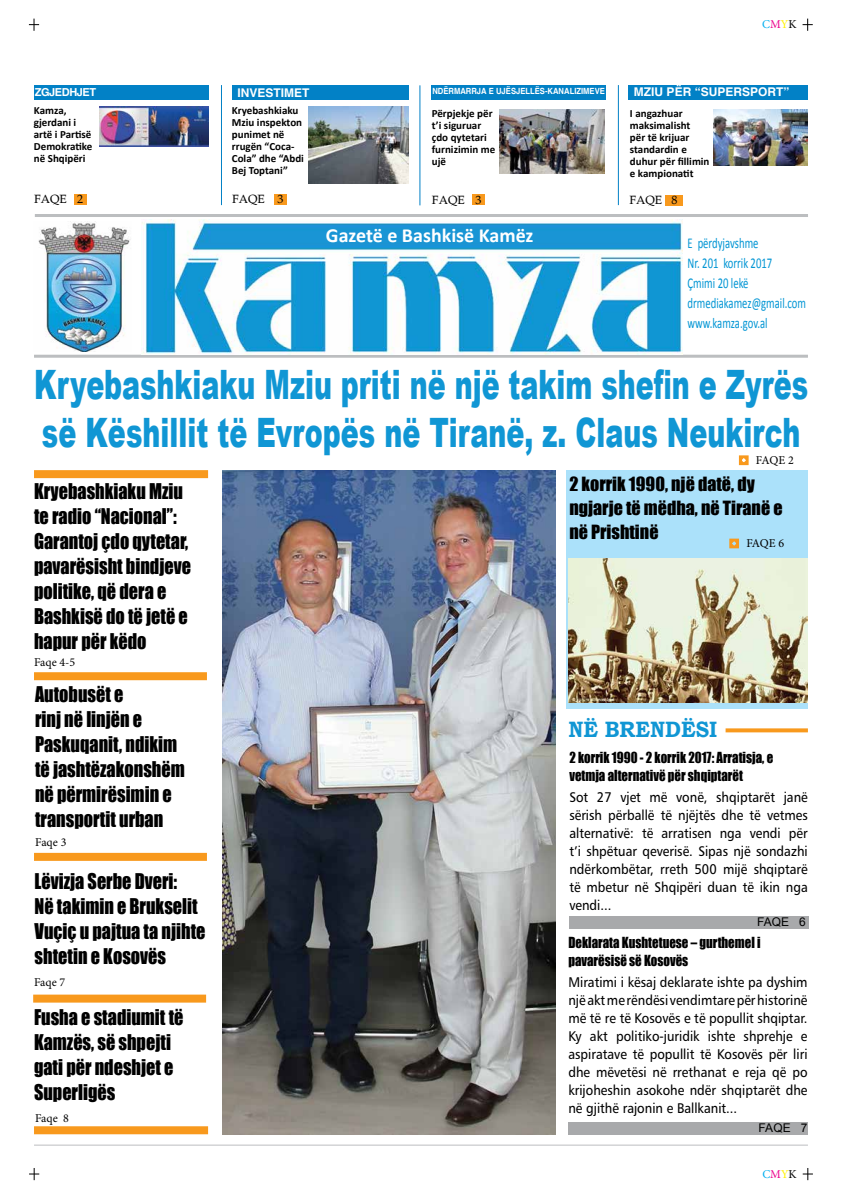
<style>
.page{position:relative;width:842px;height:1191px;background:#fff}
.page>*{position:absolute;margin:0;border:0;box-sizing:border-box;transform-origin:0 0}
.t1{font:900 40.5px/48px "Arial";color:#1096d4;scale:.67 1}
.t2{font:700 22.2px "Bookman Old Style";color:#1096d4;scale:.91 1}
.t3{font:700 20px "Calibri";color:#fff}
.t4{font:19.9px/25px "Impact";color:#000;scale:.91 1}
.t5{font:18px/24px "Impact";color:#000}
.t6{font:15px/20.1px "Calibri";color:#0095d4;scale:.71 1}
.t7{font:14px/18px "Humana 777";color:#000;text-align:justify;scale:.91 1}
.t8{font:14px/18px "Impact";color:#000;scale:.91 1}
.t9{font:12px "Minion Pro";color:#000}
.t10{font:700 12px "Helvetica";color:#fff}
.t11{font:12px "Palatino";color:#000}
.t12{font:12px "Arial";color:#000}
.t13{font:12px "Minion Pro";color:#00aeef}
.t14{font:700 11px/12px "Calibri";color:#000}
.t15{font:700 11px "Helvetica";letter-spacing:-.04em;color:#fff}
.t16{font:700 8.5px "Helvetica";color:#fff;scale:.9 1}
.s1{color:#ec008c}
.s2{color:#fff200}
.s3{color:#000}
</style>
<div class="page">
<hr style="left:34px;top:1144px;width:774px;height:1px;background:#bcbec0">
<div style="left:566px;top:470px;width:242px;height:239px;background:#abe1fa"></div>
<div style="left:34px;top:85px;width:174px;height:15px;background:#0281c6"></div>
<div style="left:232px;top:85px;width:177px;height:15px;background:#0281c6"></div>
<div style="left:432px;top:85px;width:174px;height:15px;background:#0281c6"></div>
<div style="left:629px;top:85px;width:179px;height:15px;background:#0281c6"></div>
<hr style="left:221px;top:85px;width:1px;height:120px;background:#0281c6">
<hr style="left:419px;top:85px;width:1px;height:120px;background:#0281c6">
<hr style="left:618px;top:85px;width:1px;height:120px;background:#0281c6">
<hr style="left:34px;top:355px;width:774px;height:3px;background:#bcbec0">
<div style="left:34px;top:470px;width:174px;height:8px;background:#f8991d"></div>
<div style="left:74px;top:194px;width:12px;height:10px;background:#f8991d"></div>
<div style="left:274px;top:194px;width:13px;height:11px;background:#f8991d"></div>
<div style="left:472px;top:195px;width:13px;height:10px;background:#f8991d"></div>
<div style="left:666px;top:195px;width:17px;height:11px;background:#f8991d"></div>
<hr style="left:35px;top:214px;width:773px;height:3px;background:#bcbec0">
<img style="left:38px;top:221px;width:93px;height:131px">
<img style="left:141px;top:220px;width:541px;height:134px">
<div style="left:34px;top:672px;width:173px;height:8px;background:#f8991d"></div>
<svg style="left:725px;top:728px;width:83px;height:4px"></svg>
<div style="left:34px;top:853px;width:173px;height:8px;background:#f8991d"></div>
<div style="left:33px;top:994px;width:173px;height:8px;background:#f8991d"></div>
<div style="left:34px;top:1126px;width:174px;height:8px;background:#f8991d"></div>
<div style="left:739px;top:455px;width:10px;height:10px;border:8px solid #f8991d"></div>
<svg style="left:29px;top:19px;width:10px;height:12px"></svg>
<svg style="left:802px;top:19px;width:11px;height:12px"></svg>
<svg style="left:29px;top:1168px;width:10px;height:12px"></svg>
<svg style="left:803px;top:1168px;width:10px;height:12px"></svg>
<img style="left:500px;top:110px;width:105px;height:64px">
<div style="left:729px;top:538px;width:10px;height:10px;border:8px solid #f8991d"></div>
<img style="left:309px;top:106px;width:99px;height:77px">
<img style="left:713px;top:110px;width:95px;height:56px">
<img style="left:99px;top:106px;width:109px;height:40px">
<div style="left:569px;top:916px;width:240px;height:12px;background:#a8a9ab"></div>
<div style="left:568px;top:1121px;width:240px;height:13px;background:#a8a9ab"></div>
<img style="left:568px;top:558px;width:239px;height:144px">
<img style="left:222px;top:470px;width:334px;height:664px">
<p class="t13" style="left:762px;top:16px;width:36px">C<span class="s1">M</span><span class="s2">Y</span><span class="s3">K</span></p>
<p class="t15" style="left:35px;top:86px;width:63px">ZGJEDHJET</p>
<p class="t10" style="left:237px;top:85px;width:74px">INVESTIMET</p>
<p class="t16" style="left:432px;top:86px;width:193px">NDËRMARRJA E UJËSJELLËS-KANALIZIMEVE</p>
<p class="t10" style="left:634px;top:85px;width:157px">MZIU PËR “SUPERSPORT”</p>
<p class="t14" style="left:34px;top:105px;width:60px">Kamza, gjerdani i artë i Partisë<br>Demokratike në Shqipëri</p>
<p class="t14" style="left:232px;top:105px;width:74px">Kryebashkiaku<br>Mziu inspekton punimet në rrugën “Coca-<br>Cola” dhe “Abdi<br>Bej Toptani”</p>
<p class="t14" style="left:432px;top:108px;width:65px">Përpjekje për t’i siguruar çdo qytetari furnizimin me ujë</p>
<p class="t14" style="left:630px;top:107px;width:81px">I angazhuar maksimalisht<br>për të krijuar standardin e duhur për fillimin e kampionatit</p>
<p class="t11" style="left:34px;top:192px;width:50px">FAQE 2</p>
<p class="t11" style="left:232px;top:192px;width:53px">FAQE 3</p>
<p class="t11" style="left:432px;top:192px;width:51px">FAQE 3</p>
<p class="t11" style="left:629px;top:192px;width:50px">FAQE 8</p>
<h3 class="t3" style="left:326px;top:223px;width:209px">Gazetë e Bashkisë Kamëz</h3>
<p class="t6" style="left:688px;top:233px;width:168px">E përdyjavshme<br>Nr. 201 korrik 2017<br>Çmimi 20 lekë drmediakamez@gmail.com www.kamza.gov.al</p>
<h1 class="t1" style="left:34px;top:359px;width:1157px">Kryebashkiaku Mziu priti në një takim shefin e Zyrës së Këshillit të Evropës në Tiranë, z. Claus Neukirch</h1>
<p class="t9" style="left:756px;top:452px;width:39px">FAQE 2</p>
<h3 class="t4" style="left:34px;top:478px;width:174px">Kryebashkiaku Mziu te radio “Nacional”:<br>Garantoj çdo qytetar, pavarësisht bindjeve politike, që dera e<br>Bashkisë do të jetë e hapur për këdo</h3>
<h3 class="t4" style="left:35px;top:680px;width:166px">Autobusët e<br>rinj në linjën e<br>Paskuqanit, ndikim të jashtëzakonshëm në përmirësimin e transportit urban</h3>
<p class="t9" style="left:34px;top:654px;width:43px">Faqe 4-5</p>
<p class="t9" style="left:35px;top:834px;width:33px">Faqe 3</p>
<h3 class="t4" style="left:35px;top:868px;width:189px">Lëvizja Serbe Dveri:<br>Në takimin e Brukselit<br>Vuçiç u pajtua ta njihte shtetin e Kosovës</h3>
<p class="t9" style="left:34px;top:974px;width:33px">Faqe 7</p>
<h3 class="t4" style="left:34px;top:1004px;width:166px">Fusha e stadiumit të<br>Kamzës, së shpejti gati për ndeshjet e<br>Superligës</h3>
<p class="t9" style="left:35px;top:1110px;width:35px">Faqe 8</p>
<p class="t5" style="left:569px;top:471px;width:215px">2 korrik 1990, një datë, dy ngjarje të mëdha, në Tiranë e në Prishtinë</p>
<p class="t9" style="left:746px;top:535px;width:39px">FAQE 6</p>
<h2 class="t2" style="left:568px;top:713px;width:165px">NË BRENDËSI</h2>
<p class="t8" style="left:569px;top:748px;width:225px">2 korrik 1990 - 2 korrik 2017: Arratisja, e vetmja alternativë për shqiptarët</p>
<p class="t7" style="left:569px;top:787px;width:263px">Sot 27 vjet më vonë, shqiptarët janë sërish përballë të njëjtës dhe të vetmes alternativë: të arratisen nga vendi për t’i shpëtuar qeverisë. Sipas një sondazhi ndërkombëtar, rreth 500 mijë shqiptarë të mbetur në Shqipëri duan të ikin nga vendi...</p>
<p class="t8" style="left:568px;top:933px;width:213px">Deklarata Kushtetuese – gurthemel i pavarësisë së Kosovës</p>
<p class="t7" style="left:568px;top:972px;width:264px">Miratimi i kësaj deklarate ishte pa dyshim një akt me rëndësi vendimtare për historinë më të re të Kosovës e të popullit shqiptar.<br>Ky akt politiko-juridik ishte shprehje e aspiratave të popullit të Kosovës për liri dhe mëvetësi në rrethanat e reja që po krijoheshin asokohe ndër shqiptarët dhe në gjithë rajonin e Ballkanit...</p>
<p class="t12" style="left:757px;top:914px;width:50px">FAQE 6</p>
<p class="t12" style="left:759px;top:1119px;width:50px">FAQE 7</p>
<p class="t13" style="left:762px;top:1165px;width:36px">C<span class="s1">M</span><span class="s2">Y</span><span class="s3">K</span></p>
</div>
